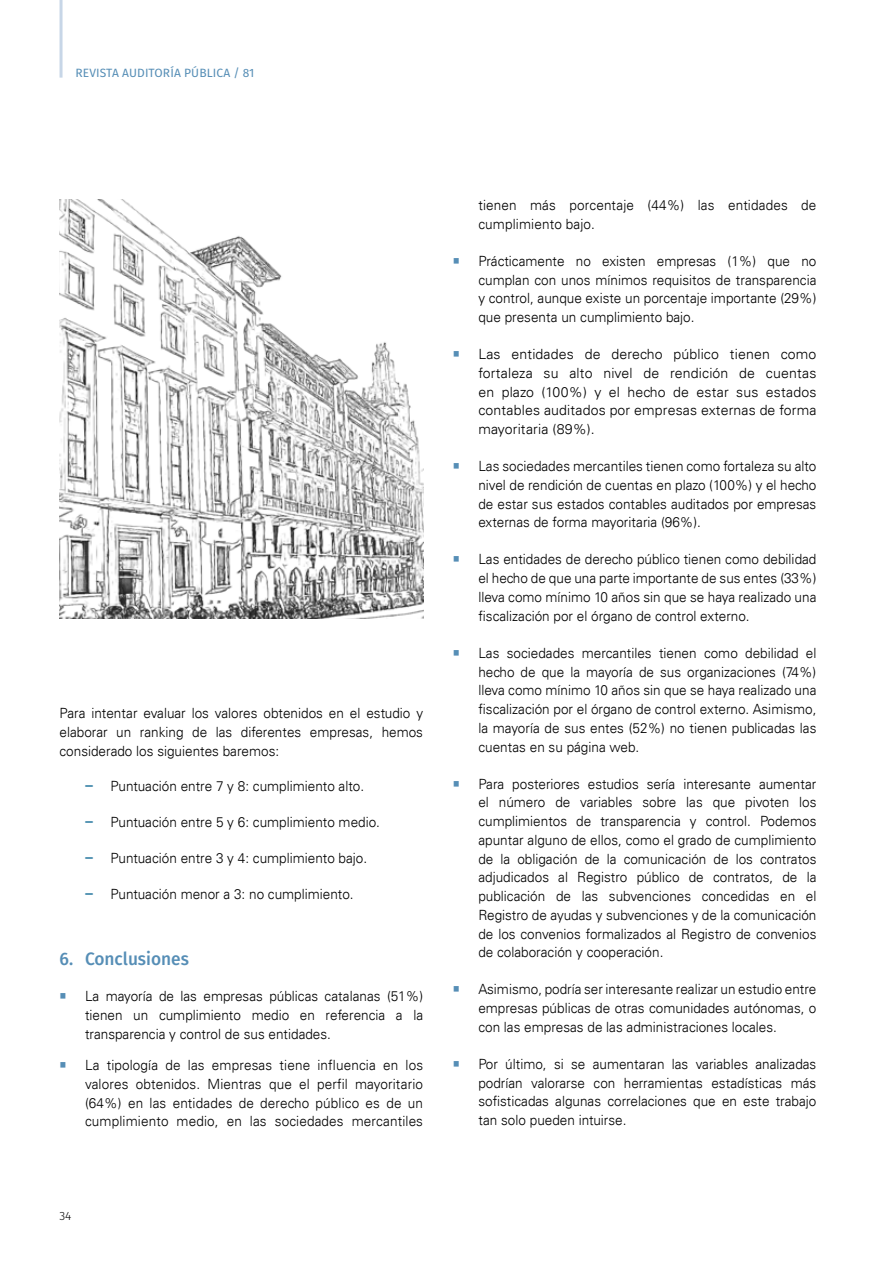
<style>
.page{position:relative;width:893px;height:1263px;background:#fff}
.page>*{position:absolute;margin:0;border:0;box-sizing:border-box;transform-origin:0 0}
.t1{font:500 18px "Fira Sans";color:#568eb6;scale:.96 1}
.t2{font:300 14.1px/18.8px "Univers LT";color:#000;text-align:justify;scale:.96 1}
.t3{font:300 14.1px/18.8px "Univers LT";color:#000;text-align:justify}
.t4{font:12px "Fira Sans";letter-spacing:.01em;color:#568eb6}
.t5{font:300 12px "Fira Sans";color:#000}
.s1{font-family:"Fira Sans";font-weight:500;font-size:15px;color:#2c7ba2}
.s2{color:#568eb6}
</style>
<div class="page">
<hr style="left:60px;top:0;width:3px;height:78px;background:#c7d6e7">
<img style="left:60px;top:200px;width:363px;height:419px">
<p class="t4" style="left:76px;top:63px;width:180px">REVISTA AUDITORÍA PÚBLICA / 81</p>
<p class="t2" style="left:60px;top:704px;width:380px">Para intentar evaluar los valores obtenidos en el estudio y elaborar un ranking de las diferentes empresas, hemos considerado los siguientes baremos:</p>
<p class="t2" style="left:85px;top:777px;width:292px"><span class="s1">‒</span> Puntuación entre 7 y 8: cumplimiento alto.</p>
<p class="t2" style="left:85px;top:813px;width:309px"><span class="s1">‒</span> Puntuación entre 5 y 6: cumplimiento medio.</p>
<p class="t2" style="left:85px;top:848px;width:295px"><span class="s1">‒</span> Puntuación entre 3 y 4: cumplimiento bajo.</p>
<p class="t2" style="left:85px;top:884px;width:281px"><span class="s1">‒</span> Puntuación menor a 3: no cumplimiento.</p>
<p class="t1" style="left:60px;top:944px;width:136px">6. Conclusiones</p>
<p class="t2" style="left:85px;top:987px;width:354px;text-indent:-26px"><span class="s2">○</span> La mayoría de las empresas públicas catalanas (51%) tienen un cumplimiento medio en referencia a la transparencia y control de sus entidades.</p>
<p class="t2" style="left:85px;top:1056px;width:354px;text-indent:-26px"><span class="s2">○</span> La tipología de las empresas tiene influencia en los valores obtenidos. Mientras que el perfil mayoritario (64%) en las entidades de derecho público es de un cumplimiento medio, en las sociedades mercantiles</p>
<p class="t2" style="left:478px;top:196px;width:354px">tienen más porcentaje (44%) las entidades de cumplimiento bajo.</p>
<p class="t2" style="left:478px;top:251px;width:354px;text-indent:-26px"><span class="s2">○</span> Prácticamente no existen empresas (1%) que no cumplan con unos mínimos requisitos de transparencia y control, aunque existe un porcentaje importante (29%) que presenta un cumplimiento bajo.</p>
<p class="t3" style="left:478px;top:345px;width:340px;text-indent:-26px"><span class="s2">○</span> Las entidades de derecho público tienen como fortaleza su alto nivel de rendición de cuentas en plazo (100%) y el hecho de estar sus estados contables auditados por empresas externas de forma mayoritaria (89%).</p>
<p class="t2" style="left:478px;top:457px;width:354px;text-indent:-26px"><span class="s2">○</span> Las sociedades mercantiles tienen como fortaleza su alto nivel de rendición de cuentas en plazo (100%) y el hecho de estar sus estados contables auditados por empresas externas de forma mayoritaria (96%).</p>
<p class="t2" style="left:478px;top:550px;width:354px;text-indent:-26px"><span class="s2">○</span> Las entidades de derecho público tienen como debilidad el hecho de que una parte importante de sus entes (33%) lleva como mínimo 10 años sin que se haya realizado una fiscalización por el órgano de control externo.</p>
<p class="t2" style="left:478px;top:643px;width:354px;text-indent:-26px"><span class="s2">○</span> Las sociedades mercantiles tienen como debilidad el hecho de que la mayoría de sus organizaciones (74%) lleva como mínimo 10 años sin que se haya realizado una fiscalización por el órgano de control externo. Asimismo, la mayoría de sus entes (52%) no tienen publicadas las cuentas en su página web.</p>
<p class="t2" style="left:478px;top:774px;width:354px;text-indent:-26px"><span class="s2">○</span> Para posteriores estudios sería interesante aumentar el número de variables sobre las que pivoten los cumplimientos de transparencia y control. Podemos apuntar alguno de ellos, como el grado de cumplimiento de la obligación de la comunicación de los contratos adjudicados al Registro público de contratos, de la publicación de las subvenciones concedidas en el Registro de ayudas y subvenciones y de la comunicación de los convenios formalizados al Registro de convenios de colaboración y cooperación.</p>
<p class="t2" style="left:478px;top:980px;width:354px;text-indent:-26px"><span class="s2">○</span> Asimismo, podría ser interesante realizar un estudio entre empresas públicas de otras comunidades autónomas, o con las empresas de las administraciones locales.</p>
<p class="t2" style="left:478px;top:1054px;width:354px;text-indent:-26px"><span class="s2">○</span> Por último, si se aumentaran las variables analizadas podrían valorarse con herramientas estadísticas más sofisticadas algunas correlaciones que en este trabajo tan solo pueden intuirse.</p>
<p class="t5" style="left:60px;top:1207px;width:13px">34</p>
</div>
